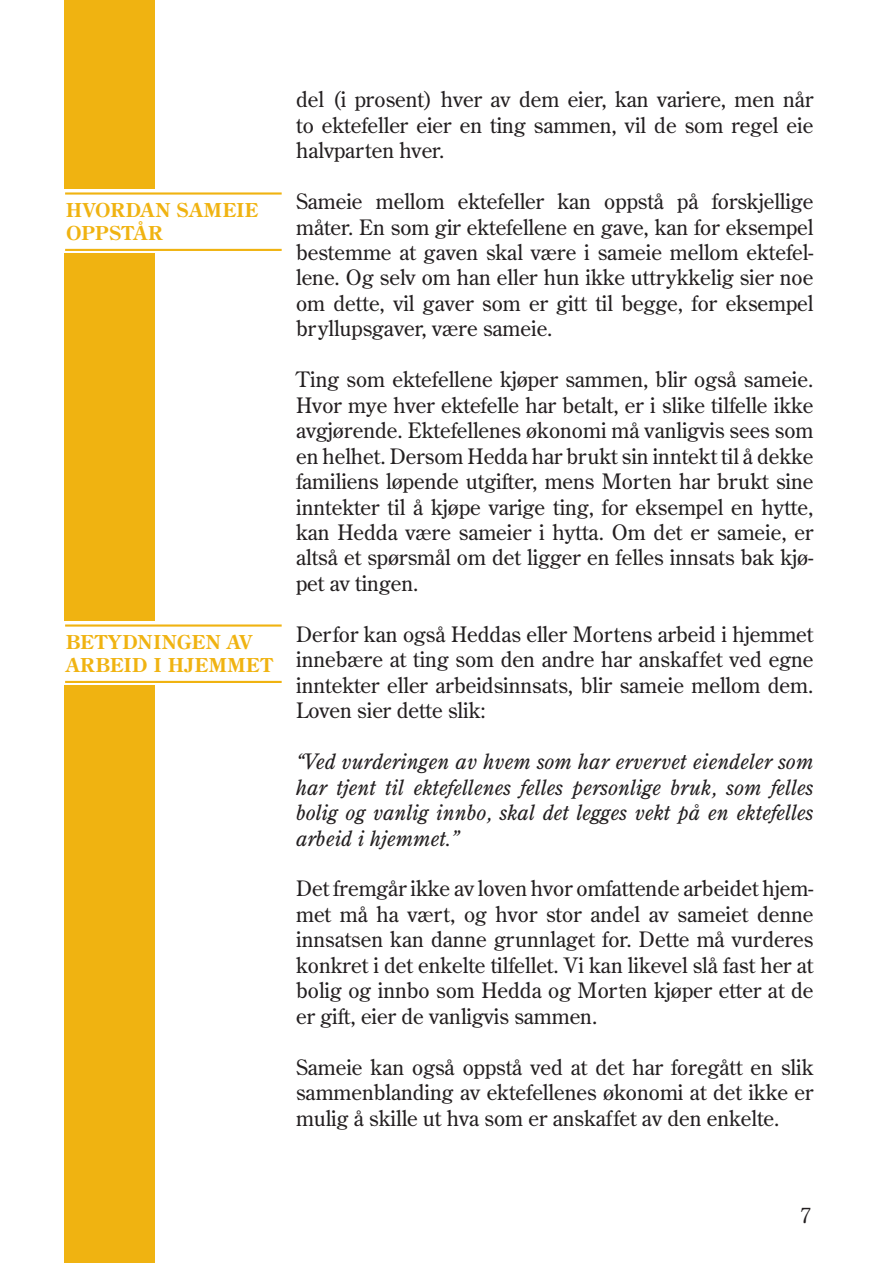
<style>
.page{position:relative;width:893px;height:1263px;background:#fff}
.page>*{position:absolute;margin:0;border:0;box-sizing:border-box;transform-origin:0 0}
.t1{font:21.15px/25.5px "Dep Century Old Style";color:#231f20;text-align:justify}
.t2{font:italic 21.15px/25.5px "Dep Century Old Style";color:#231f20;text-align:justify}
.t3{font:700 19.05px/23px "Dep Century Old Style";letter-spacing:.035em;color:#f0b311}
</style>
<div class="page">
<div style="left:65px;top:0;width:90px;height:1263px;background:#f0b311"></div>
<div style="left:60px;top:189px;width:207px;height:64px;background:#fff"></div>
<hr style="left:65px;top:192px;width:217px;height:3px;background:#f0b311">
<hr style="left:65px;top:249px;width:217px;height:2px;background:#f0b311">
<div style="left:60px;top:621px;width:226px;height:64px;background:#fff"></div>
<hr style="left:65px;top:624px;width:217px;height:3px;background:#f0b311">
<hr style="left:65px;top:681px;width:217px;height:2px;background:#f0b311">
<p class="t3" style="left:66px;top:201px;width:194px">HVORDAN SAMEIE<br>OPPSTÅR</p>
<p class="t3" style="left:66px;top:633px;width:208px">BETYDNINGEN AV<br>ARBEID I HJEMMET</p>
<p class="t1" style="left:296px;top:88px;width:519px">del (i prosent) hver av dem eier, kan variere, men når to ektefeller eier en ting sammen, vil de som regel eie halvparten hver.</p>
<p class="t1" style="left:296px;top:190px;width:519px">Sameie mellom ektefeller kan oppstå på forskjellige måter. En som gir ektefellene en gave, kan for eksempel bestemme at gaven skal være i sameie mellom ektefel&shy;lene. Og selv om han eller hun ikke uttrykkelig sier noe om dette, vil gaver som er gitt til begge, for eksempel bryllupsgaver, være sameie.</p>
<p class="t1" style="left:296px;top:368px;width:519px">Ting som ektefellene kjøper sammen, blir også sameie.<br>Hvor mye hver ektefelle har betalt, er i slike tilfelle ikke avgjørende. Ektefellenes økonomi må vanligvis sees som en helhet. Dersom Hedda har brukt sin inntekt til å dekke familiens løpende utgifter, mens Morten har brukt sine inntekter til å kjøpe varige ting, for eksempel en hytte, kan Hedda være sameier i hytta. Om det er sameie, er altså et spørsmål om det ligger en felles innsats bak kjø&shy;pet av tingen.</p>
<p class="t1" style="left:296px;top:623px;width:519px">Derfor kan også Heddas eller Mortens arbeid i hjemmet innebære at ting som den andre har anskaffet ved egne inntekter eller arbeidsinnsats, blir sameie mellom dem.<br>Loven sier dette slik:</p>
<p class="t2" style="left:296px;top:751px;width:519px">“Ved vurderingen av hvem som har ervervet eiendeler som har tjent til ektefellenes felles personlige bruk, som felles bolig og vanlig innbo, skal det legges vekt på en ektefelles arbeid i hjemmet.”</p>
<p class="t1" style="left:296px;top:877px;width:519px">Det fremgår ikke av loven hvor omfattende arbeidet hjem&shy;met må ha vært, og hvor stor andel av sameiet denne innsatsen kan danne grunnlaget for. Dette må vurderes konkret i det enkelte tilfellet. Vi kan likevel slå fast her at bolig og innbo som Hedda og Morten kjøper etter at de er gift, eier de vanligvis sammen.</p>
<p class="t1" style="left:296px;top:1055px;width:519px">Sameie kan også oppstå ved at det har foregått en slik sammenblanding av ektefellenes økonomi at det ikke er mulig å skille ut hva som er anskaffet av den enkelte.</p>
<p class="t1" style="left:800px;top:1204px;width:12px">7</p>
</div>
